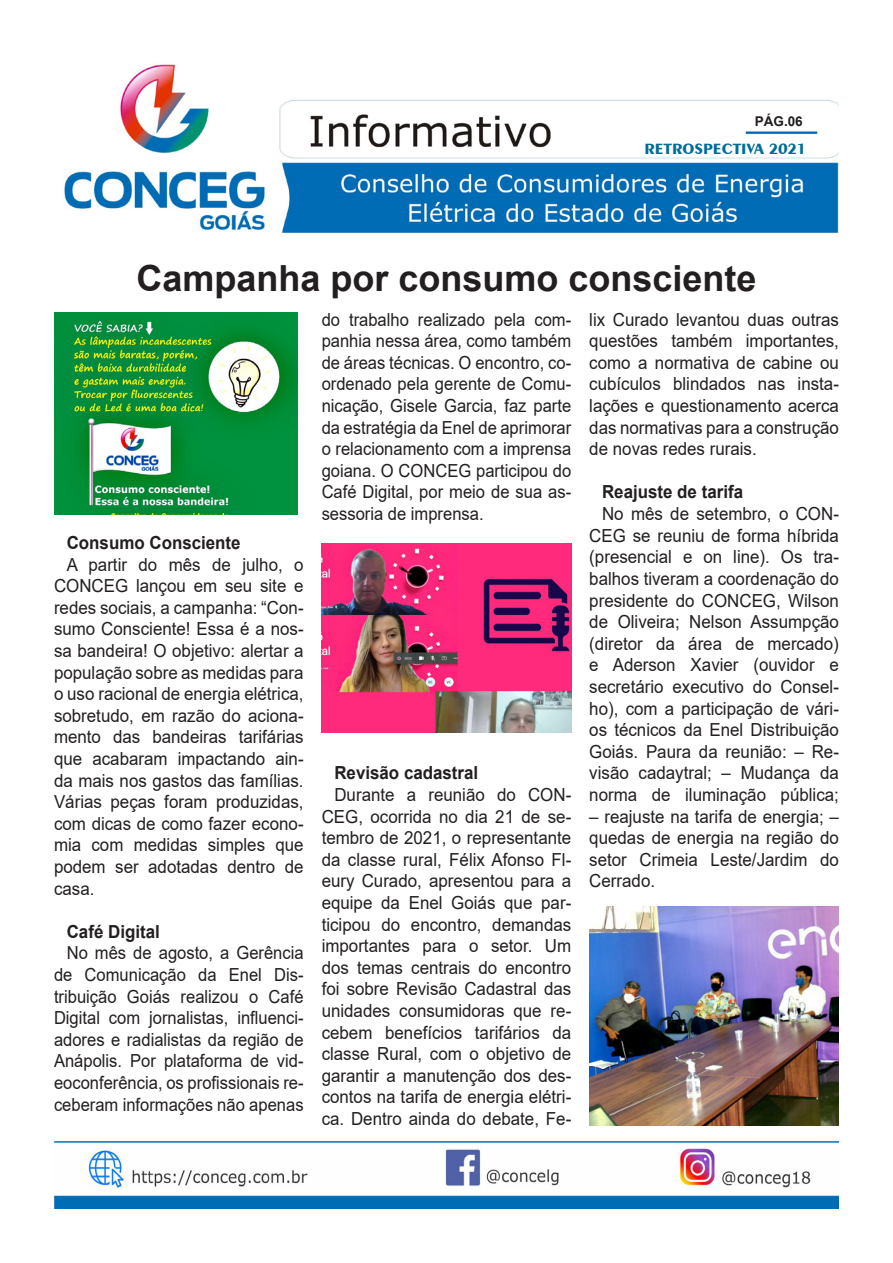
<style>
.page{position:relative;width:893px;height:1263px;background:#fff}
.page>*{position:absolute;margin:0;border:0;box-sizing:border-box;transform-origin:0 0}
.Título{font:700 36px "Arial";color:#231f20}
.Texto{font:18px/21.6px "Arial";color:#231f20;text-align:justify;scale:.94 1}
.Texto-2{font:18px/21.6px "Arial";color:#231f20;text-align:justify;scale:.92 1}
.Texto-3{font:700 18px "Arial";color:#231f20;scale:.94 1}
.Texto-4{font:700 15.6px "Exotic 350 BT";color:#006c98}
.Texto-5{font:700 13.5px "Arial";color:#231f20}
</style>
<div class="page">
<img style="left:64px;top:64px;width:775px;height:170px">
<img style="left:54px;top:1142px;width:785px;height:67px">
<img style="left:54px;top:313px;width:244px;height:201px">
<img style="left:322px;top:544px;width:249px;height:188px">
<img style="left:589px;top:906px;width:250px;height:220px">
<p class="Texto-5" style="left:755px;top:112px;width:50px">PÁG.06</p>
<p class="Texto-4" style="left:644px;top:140px;width:164px">RETROSPECTIVA 2021</p>
<p class="Título" style="left:136px;top:253px;width:622px">Campanha por consumo consciente</p>
<p class="Texto-3" style="left:67px;top:530px;width:187px">Consumo Consciente</p>
<p class="Texto" style="left:54px;top:553px;width:267px;text-indent:13px">A partir do mês de julho, o CONCEG lançou em seu site e redes sociais, a campanha: “Con&shy;sumo Consciente! Essa é a nos&shy;sa bandeira! O objetivo: alertar a população sobre as medidas para o uso racional de energia elétrica, sobretudo, em razão do aciona&shy;mento das bandeiras tarifárias que acabaram impactando ain&shy;da mais nos gastos das famílias.<br>Várias peças foram produzidas, com dicas de como fazer econo&shy;mia com medidas simples que podem ser adotadas dentro de casa.</p>
<p class="Texto-3" style="left:67px;top:919px;width:101px">Café Digital</p>
<p class="Texto-2" style="left:54px;top:942px;width:273px;text-indent:13px">No mês de agosto, a Gerência de Comunicação da Enel Dis&shy;tribuição Goiás realizou o Café Digital com jornalistas, influenci&shy;adores e radialistas da região de Anápolis. Por plataforma de vid&shy;eoconferência, os profissionais re&shy;ceberam informações não apenas</p>
<p class="Texto-2" style="left:322px;top:308px;width:273px">do trabalho realizado pela com&shy;panhia nessa área, como também de áreas técnicas. O encontro, co&shy;ordenado pela gerente de Comu&shy;nicação, Gisele Garcia, faz parte da estratégia da Enel de aprimorar o relacionamento com a imprensa goiana. O CONCEG participou do Café Digital, por meio de sua as&shy;sessoria de imprensa.</p>
<p class="Texto-3" style="left:334px;top:760px;width:155px">Revisão cadastral</p>
<p class="Texto" style="left:322px;top:784px;width:267px;text-indent:13px">Durante a reunião do CON-CEG, ocorrida no dia 21 de se&shy;tembro de 2021, o representante da classe rural, Félix Afonso Fl&shy;eury Curado, apresentou para a equipe da Enel Goiás que par&shy;ticipou do encontro, demandas importantes para o setor. Um dos temas centrais do encontro foi sobre Revisão Cadastral das unidades consumidoras que re&shy;cebem benefícios tarifários da classe Rural, com o objetivo de garantir a manutenção dos des&shy;contos na tarifa de energia elétri&shy;ca. Dentro ainda do debate, Fe-</p>
<p class="Texto" style="left:589px;top:308px;width:267px">lix Curado levantou duas outras questões também importantes, como a normativa de cabine ou cubículos blindados nas insta&shy;lações e questionamento acerca das normativas para a construção de novas redes rurais.</p>
<p class="Texto-3" style="left:602px;top:479px;width:152px">Reajuste de tarifa</p>
<p class="Texto" style="left:589px;top:503px;width:267px;text-indent:13px">No mês de setembro, o CON-CEG se reuniu de forma híbrida (presencial e on line). Os tra&shy;balhos tiveram a coordenação do presidente do CONCEG, Wilson de Oliveira; Nelson Assumpção (diretor da área de mercado) e Aderson Xavier (ouvidor e secretário executivo do Consel&shy;ho), com a participação de vári&shy;os técnicos da Enel Distribuição Goiás. Paura da reunião: – Re&shy;visão cadaytral; – Mudança da norma de iluminação pública;</p>
<p class="Texto" style="left:589px;top:805px;width:267px">– reajuste na tarifa de energia; – quedas de energia na região do setor Crimeia Leste/Jardim do Cerrado.</p>
</div>
